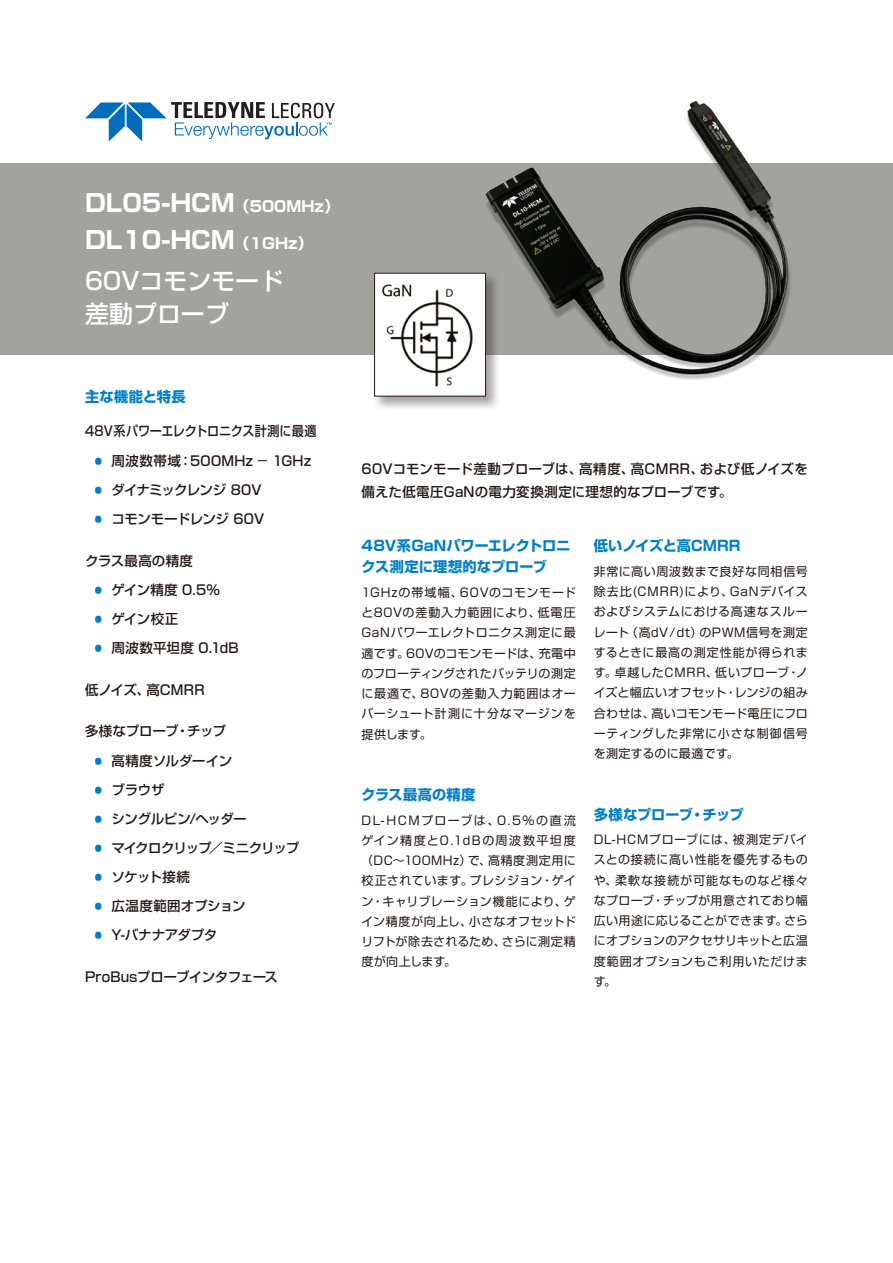
<style>
.page{position:relative;width:893px;height:1263px;background:#fff}
.page>*{position:absolute;margin:0;border:0;box-sizing:border-box;transform-origin:0 0}
.t1{font:700 24px/37.3px "Shin Go";color:#fff}
.t2{font:500 24px/32.5px "Shin Go";color:#fff}
.t3{font:700 14.25px/21px "Shin Go";letter-spacing:.005em;color:#007fc8}
.t4{font:500 13.5px/22.5px "Shin Go";color:#231916}
.t5{font:500 13.5px "Shin Go";letter-spacing:-.03em;color:#231916}
.t6{font:500 13.5px "Shin Go";color:#231916;scale:.9 1}
.t7{font:500 13.5px "Shin Go";letter-spacing:-.08em;color:#231916}
.t8{font:500 13.5px "Shin Go";letter-spacing:-.055em;color:#231916}
.t9{font:500 13.5px "Shin Go";letter-spacing:-.035em;color:#231916}
.t10{font:500 13.5px "Shin Go";letter-spacing:-.02em;color:#231916}
.t11{font:500 13.5px "Shin Go";letter-spacing:.02em;color:#231916}
.t12{font:12px/20.2px "Shin Go";letter-spacing:.03em;color:#231916;text-align:justify}
.s1{font-size:15px}
.s2{font-family:"Roboto";font-weight:700;font-size:27px;color:#007fc8}
</style>
<div class="page">
<div style="left:0;top:164px;width:893px;height:191px;background:#a3a29d"></div>
<svg style="left:85px;top:102px;width:250px;height:40px"></svg>
<img style="left:459px;top:100px;width:396px;height:280px">
<div style="left:372px;top:271px;width:128px;height:140px;background:#231916;opacity:.4"></div>
<div style="left:375px;top:273px;width:110px;height:123px;background:#fff"></div>
<img style="left:382px;top:284px;width:91px;height:103px">
<div style="left:374px;top:273px;width:112px;height:123px;border:1px solid #231916"></div>
<h1 class="t1" style="left:85px;top:183px;width:255px">DL05-HCM<span class="s1">（500MHz）<br></span>DL10-HCM<span class="s1">（1GHz）</span></h1>
<h1 class="t2" style="left:85px;top:264px;width:200px">60Vコモンモード差動プローブ</h1>
<p class="t3" style="left:85px;top:386px;width:117px">主な機能と特長　</p>
<p class="t6" style="left:85px;top:422px;width:259px">48V系パワーエレクトロニクス計測に最適</p>
<p class="t4" style="left:94px;top:448px;width:219px"><span class="s2">•</span> 周波数帯域：500MHz – 1GHz</p>
<p class="t8" style="left:94px;top:481px;width:170px"><span class="s2">•</span> ダイナミックレンジ 80V</p>
<p class="t9" style="left:94px;top:510px;width:172px"><span class="s2">•</span> コモンモードレンジ 60V</p>
<p class="t11" style="left:85px;top:552px;width:110px">クラス最高の精度</p>
<p class="t4" style="left:94px;top:578px;width:128px"><span class="s2">•</span> ゲイン精度 0.5%</p>
<p class="t4" style="left:94px;top:607px;width:86px"><span class="s2">•</span> ゲイン校正</p>
<p class="t4" style="left:94px;top:636px;width:147px"><span class="s2">•</span> 周波数平坦度 0.1dB</p>
<p class="t4" style="left:85px;top:678px;width:121px">低ノイズ、高CMRR</p>
<p class="t4" style="left:85px;top:719px;width:142px">多様なプローブ・チップ</p>
<p class="t4" style="left:94px;top:748px;width:140px"><span class="s2">•</span> 高精度ソルダーイン</p>
<p class="t4" style="left:94px;top:778px;width:72px"><span class="s2">•</span> ブラウザ</p>
<p class="t5" style="left:94px;top:810px;width:155px"><span class="s2">•</span> シングルピン/ヘッダー</p>
<p class="t7" style="left:94px;top:839px;width:207px"><span class="s2">•</span> マイクロクリップ／ミニクリップ</p>
<p class="t4" style="left:94px;top:865px;width:98px"><span class="s2">•</span> ソケット接続</p>
<p class="t4" style="left:94px;top:894px;width:153px"><span class="s2">•</span> 広温度範囲オプション</p>
<p class="t10" style="left:94px;top:926px;width:125px"><span class="s2">•</span> Y-バナナアダプタ</p>
<p class="t5" style="left:85px;top:968px;width:195px">ProBusプローブインタフェース</p>
<p class="t4" style="left:361px;top:457px;width:448px">60Vコモンモード差動プローブは、高精度、高CMRR、および低ノイズを備えた低電圧GaNの電力変換測定に理想的なプローブです。</p>
<p class="t3" style="left:361px;top:535px;width:210px">48V系GaNパワーエレクトロニクス測定に理想的なプローブ</p>
<p class="t12" style="left:361px;top:581px;width:216px">1GHzの帯域幅、60Vのコモンモードと80Vの差動入力範囲により、低電圧GaNパワーエレクトロニクス測定に最適です。60Vのコモンモードは、充電中のフローティングされたバッテリの測定に最適で、80Vの差動入力範囲はオーバーシュート計測に十分なマージンを提供します。</p>
<p class="t3" style="left:361px;top:783px;width:115px">クラス最高の精度</p>
<p class="t12" style="left:361px;top:809px;width:216px">DL-HCMプローブは、0.5%の直流ゲイン精度と0.1dBの周波数平坦度（DC～100MHz）で、高精度測定用に校正されています。プレシジョン・ゲイン・キャリブレーション機能により、ゲイン精度が向上し、小さなオフセットドリフトが除去されるため、さらに測定精度が向上します。</p>
<p class="t3" style="left:594px;top:535px;width:148px">低いノイズと高CMRR</p>
<p class="t12" style="left:594px;top:560px;width:216px">非常に高い周波数まで良好な同相信号除去比(CMRR)により、GaNデバイスおよびシステムにおける高速なスルーレート（高dV/dt）のPWM信号を測定するときに最高の測定性能が得られます。卓越したCMRR、低いプローブ・ノイズと幅広いオフセット・レンジの組み合わせは、高いコモンモード電圧にフローティングした非常に小さな制御信号を測定するのに最適です。</p>
<p class="t3" style="left:594px;top:803px;width:152px">多様なプローブ・チップ</p>
<p class="t12" style="left:594px;top:829px;width:216px">DL-HCMプローブには、被測定デバイスとの接続に高い性能を優先するものや、柔軟な接続が可能なものなど様々なプローブ・チップが用意されており幅広い用途に応じることができます。さらにオプションのアクセサリキットと広温度範囲オプションもご利用いただけます。</p>
</div>
